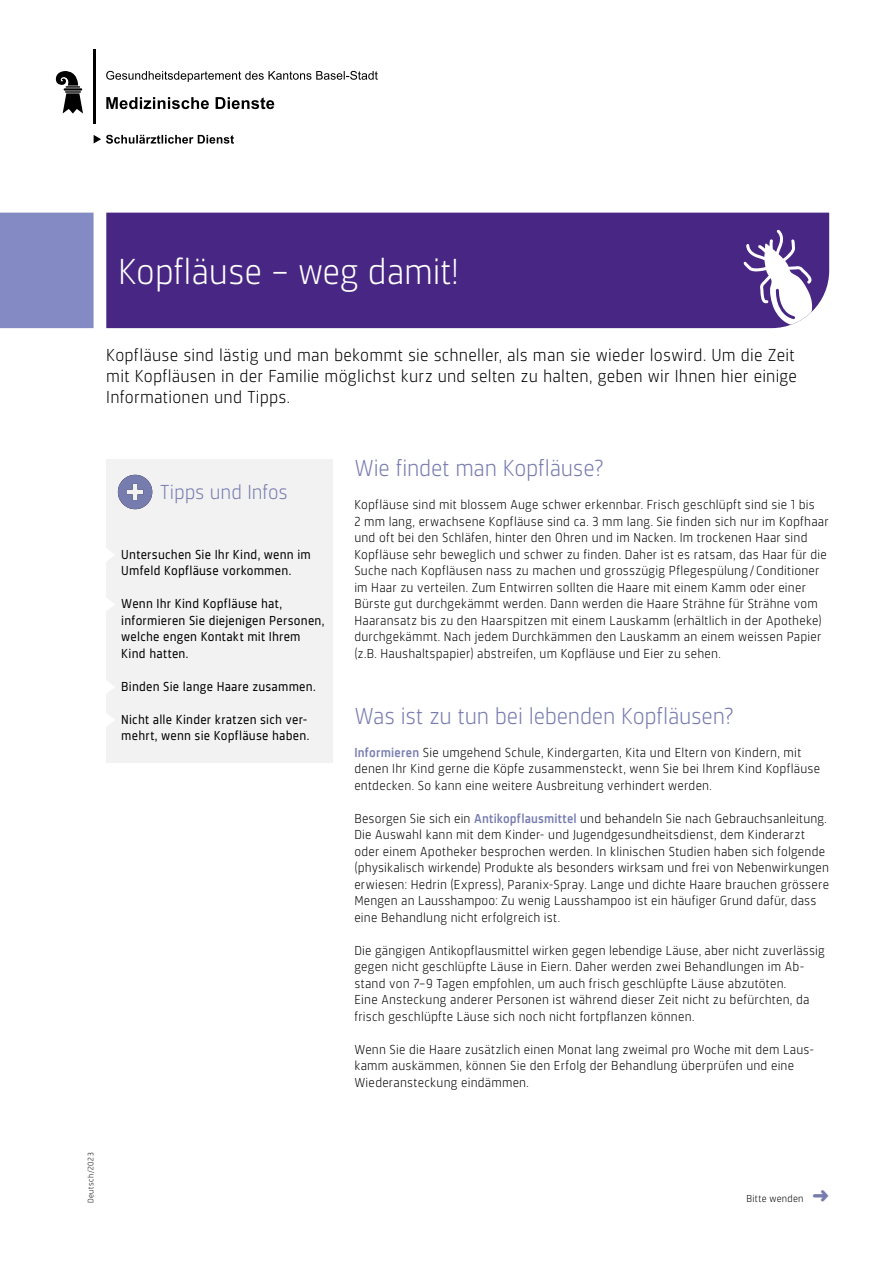
<style>
.page{position:relative;width:893px;height:1263px;background:#fff}
.page>*{position:absolute;margin:0;border:0;box-sizing:border-box;transform-origin:0 0}
.t1{font:300 37.5px "Sinews Sans Pro";letter-spacing:-.005em;color:#fff}
.t2{font:300 24px "Sinews Sans Pro";letter-spacing:-.01em;color:#777caf}
.t3{font:300 21px "Sinews Sans Pro";letter-spacing:-.005em;color:#777caf}
.t4{font:300 18px/21px "Sinews Sans Pro";letter-spacing:.01em;color:#000}
.t5{font:300 13.5px/16.5px "Sinews Sans Pro";letter-spacing:.015em;color:#000}
.t6{font:13.5px/16.5px "Sinews Sans Pro";letter-spacing:.015em;color:#000}
.t7{font:300 10.5px "Sinews Sans Pro";letter-spacing:.025em;color:#000}
.t8{font:300 8.25px "Sinews Sans Pro";letter-spacing:.065em;color:#000}
.s1{font-weight:500;color:#777caf}
.s2{color:#777caf}
</style>
<div class="page">
<div style="left:0;top:213px;width:94px;height:115px;background:#848ac4"></div>
<div style="left:106px;top:213px;width:723px;height:115px;background:#482683"></div>
<svg style="left:106px;top:71px;width:272px;height:11px"></svg>
<svg style="left:94px;top:135px;width:140px;height:9px"></svg>
<svg style="left:106px;top:97px;width:103px;height:12px"></svg>
<svg style="left:216px;top:97px;width:58px;height:12px"></svg>
<svg style="left:56px;top:71px;width:27px;height:43px"></svg>
<hr style="left:94px;top:50px;width:2px;height:74px;background:#000">
<svg style="left:743px;top:230px;width:72px;height:98px"></svg>
<div style="left:106px;top:459px;width:227px;height:304px;background:#f2f2f2"></div>
<svg style="left:118px;top:475px;width:34px;height:34px"></svg>
<svg style="left:106px;top:549px;width:8px;height:12px"></svg>
<svg style="left:106px;top:598px;width:9px;height:13px"></svg>
<svg style="left:106px;top:681px;width:8px;height:12px"></svg>
<svg style="left:106px;top:714px;width:8px;height:12px"></svg>
<h1 class="t1" style="left:118px;top:251px;width:342px">Kopfläuse – weg damit!</h1>
<h3 class="t4" style="left:106px;top:344px;width:692px">Kopfläuse sind lästig und man bekommt sie schneller, als man sie wieder loswird. Um die Zeit mit Kopfläusen in der Familie möglichst kurz und selten zu halten, geben wir Ihnen hier einige<br>Informationen und Tipps.</h3>
<h3 class="t3" style="left:160px;top:481px;width:129px">Tipps und Infos</h3>
<p class="t6" style="left:121px;top:546px;width:191px">Untersuchen Sie Ihr Kind, wenn im<br>Umfeld Kopfläuse vorkommen.</p>
<p class="t6" style="left:121px;top:596px;width:205px">Wenn Ihr Kind Kopfläuse hat, informieren Sie diejenigen Personen, welche engen Kontakt mit Ihrem<br>Kind hatten.</p>
<p class="t6" style="left:121px;top:678px;width:196px">Binden Sie lange Haare zusammen.</p>
<p class="t6" style="left:121px;top:711px;width:189px">Nicht alle Kinder kratzen sich ver&shy;mehrt, wenn sie Kopfläuse haben.</p>
<h2 class="t2" style="left:354px;top:455px;width:251px">Wie findet man Kopfläuse?</h2>
<p class="t5" style="left:354px;top:497px;width:476px">Kopfläuse sind mit blossem Auge schwer erkennbar. Frisch geschlüpft sind sie 1 bis<br>2 mm lang, erwachsene Kopfläuse sind ca. 3 mm lang. Sie finden sich nur im Kopfhaar und oft bei den Schläfen, hinter den Ohren und im Nacken. Im trockenen Haar sind Kopfläuse sehr beweglich und schwer zu finden. Daher ist es ratsam, das Haar für die Suche nach Kopfläusen nass zu machen und grosszügig Pflegespülung / Conditioner im Haar zu verteilen. Zum Entwirren sollten die Haare mit einem Kamm oder einer Bürste gut durchgekämmt werden. Dann werden die Haare Strähne für Strähne vom Haaransatz bis zu den Haarspitzen mit einem Lauskamm (erhältlich in der Apotheke) durchgekämmt. Nach jedem Durchkämmen den Lauskamm an einem weissen Papier (z.B. Haushaltspapier) abstreifen, um Kopfläuse und Eier zu sehen.</p>
<h2 class="t2" style="left:354px;top:703px;width:381px">Was ist zu tun bei lebenden Kopfläusen?</h2>
<p class="t5" style="left:354px;top:744px;width:467px"><span class="s1">Informieren</span> Sie umgehend Schule, Kindergarten, Kita und Eltern von Kindern, mit denen Ihr Kind gerne die Köpfe zusammensteckt, wenn Sie bei Ihrem Kind Kopfläuse entdecken. So kann eine weitere Ausbreitung verhindert werden.</p>
<p class="t5" style="left:354px;top:810px;width:476px">Besorgen Sie sich ein <span class="s1">Antikopflausmittel</span> und behandeln Sie nach Gebrauchsanleitung.<br>Die Auswahl kann mit dem Kinder- und Jugendgesundheitsdienst, dem Kinderarzt oder einem Apotheker besprochen werden. In klinischen Studien haben sich folgende (physikalisch wirkende) Produkte als besonders wirksam und frei von Nebenwirkungen erwiesen: Hedrin (Express), Paranix-Spray. Lange und dichte Haare brauchen grössere Mengen an Lausshampoo: Zu wenig Lausshampoo ist ein häufiger Grund dafür, dass eine Behandlung nicht erfolgreich ist.</p>
<p class="t5" style="left:354px;top:942px;width:472px">Die gängigen Antikopflausmittel wirken gegen lebendige Läuse, aber nicht zuverlässig gegen nicht geschlüpfte Läuse in Eiern. Daher werden zwei Behandlungen im Ab&shy;stand von 7–9 Tagen empfohlen, um auch frisch geschlüpfte Läuse abzutöten.<br>Eine Ansteckung anderer Personen ist während dieser Zeit nicht zu befürchten, da frisch geschlüpfte Läuse sich noch nicht fortpflanzen können.</p>
<p class="t5" style="left:354px;top:1041px;width:461px">Wenn Sie die Haare zusätzlich einen Monat lang zweimal pro Woche mit dem Laus&shy;kamm auskämmen, können Sie den Erfolg der Behandlung überprüfen und eine<br>Wiederansteckung eindämmen.</p>
<p class="t8" style="left:86px;top:1203px;width:52px;rotate:-90deg">Deutsch/2023</p>
<p class="t7" style="left:746px;top:1193px;width:84px">Bitte wenden <span class="s2">➜</span></p>
</div>
